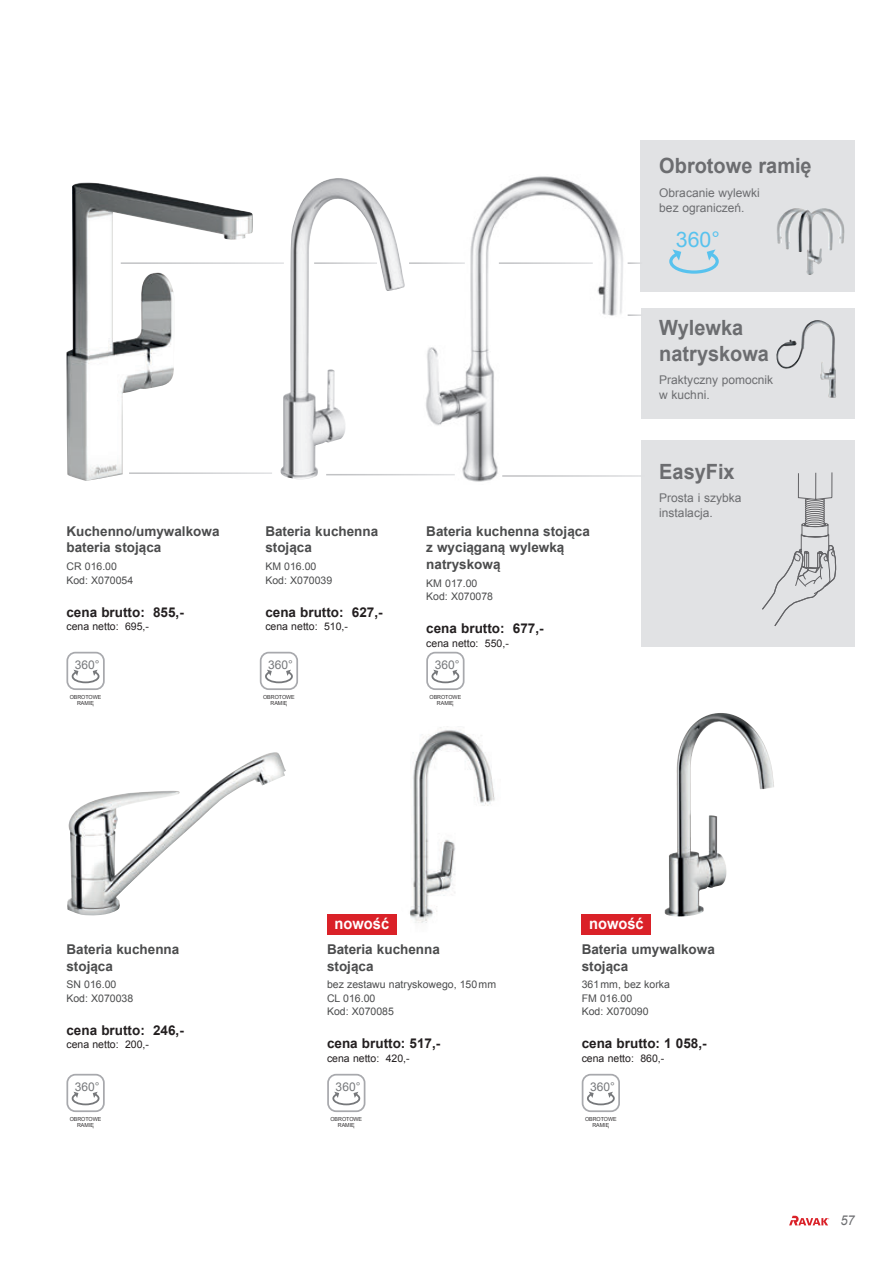
<style>
.page{position:relative;width:893px;height:1263px;background:#fff}
.page>*{position:absolute;margin:0;border:0;box-sizing:border-box;transform-origin:0 0}
.t1{font:21.3px "Arial";color:#57c2ee}
.t2{font:700 21px/25.5px "Arial";color:#6c6d70;scale:.95 1}
.t3{font:700 15.45px "Arial";color:#fff;scale:.95 1}
.t4{font:700 13.5px/16.5px "Arial";color:#4b4c4d}
.t5{font:700 13.5px "Arial";color:#231f20}
.t6{font:italic 13.5px "Arial";color:#6c6d70;scale:.95 1}
.t7{font:12px/15px "Arial";color:#6c6d70}
.t8{font:12px "Arial";color:#76787b}
.t9{font:10.5px/13.5px "Arial";color:#4b4c4d}
.t10{font:10.5px "Arial";color:#231f20}
.t11{font:5.55px/5.2px "Arial";letter-spacing:-.005em;color:#312f30;text-align:center}
</style>
<div class="page">
<svg style="left:789px;top:1216px;width:40px;height:9px"></svg>
<img style="left:67px;top:752px;width:219px;height:164px">
<img style="left:66px;top:182px;width:187px;height:299px">
<hr style="left:121px;top:262px;width:163px;height:2px;background:#fff">
<img style="left:280px;top:178px;width:125px;height:302px">
<div style="left:641px;top:440px;width:213px;height:206px;background:#e1e2e4"></div>
<svg style="left:762px;top:472px;width:75px;height:154px"></svg>
<div style="left:640px;top:140px;width:214px;height:151px;background:#e1e2e4"></div>
<svg style="left:669px;top:249px;width:50px;height:25px"></svg>
<img style="left:424px;top:176px;width:199px;height:306px">
<hr style="left:502px;top:475px;width:148px;height:2px;background:#fff">
<hr style="left:326px;top:474px;width:129px;height:1px;background:#fff">
<hr style="left:129px;top:472px;width:143px;height:2px;background:#fff">
<hr style="left:499px;top:262px;width:94px;height:2px;background:#fff">
<svg style="left:628px;top:262px;width:12px;height:2px"></svg>
<hr style="left:409px;top:262px;width:56px;height:2px;background:#fff">
<hr style="left:314px;top:262px;width:63px;height:2px;background:#fff">
<div style="left:641px;top:309px;width:213px;height:110px;background:#e1e2e4"></div>
<img style="left:776px;top:320px;width:60px;height:78px">
<img style="left:777px;top:208px;width:68px;height:67px">
<svg style="left:628px;top:314px;width:13px;height:2px"></svg>
<img style="left:687px;top:713px;width:87px;height:203px">
<div style="left:582px;top:914px;width:69px;height:21px;background:#da2128"></div>
<img style="left:410px;top:727px;width:85px;height:196px">
<div style="left:327px;top:914px;width:70px;height:21px;background:#da2128"></div>
<div style="left:66px;top:652px;width:39px;height:38px;border:2px solid #a8a9ad;border-radius:8px"></div>
<svg style="left:71px;top:670px;width:29px;height:14px"></svg>
<div style="left:66px;top:1074px;width:39px;height:38px;border:2px solid #a8a9ad;border-radius:8px"></div>
<svg style="left:71px;top:1092px;width:29px;height:14px"></svg>
<div style="left:260px;top:652px;width:38px;height:38px;border:2px solid #a8a9ad;border-radius:8px"></div>
<svg style="left:265px;top:670px;width:28px;height:14px"></svg>
<div style="left:426px;top:652px;width:38px;height:38px;border:2px solid #a8a9ad;border-radius:8px"></div>
<svg style="left:431px;top:670px;width:29px;height:14px"></svg>
<div style="left:327px;top:1074px;width:38px;height:38px;border:2px solid #a8a9ad;border-radius:8px"></div>
<svg style="left:332px;top:1092px;width:29px;height:14px"></svg>
<div style="left:582px;top:1074px;width:38px;height:38px;border:2px solid #a8a9ad;border-radius:8px"></div>
<svg style="left:587px;top:1092px;width:28px;height:14px"></svg>
<h2 class="t2" style="left:659px;top:154px;width:162px">Obrotowe ramię</h2>
<p class="t7" style="left:659px;top:185px;width:102px">Obracanie wylewki bez ograniczeń.</p>
<h1 class="t1" style="left:676px;top:226px;width:46px">360°</h1>
<h2 class="t2" style="left:659px;top:316px;width:117px">Wylewka natryskowa</h2>
<p class="t7" style="left:659px;top:373px;width:115px">Praktyczny pomocnik w kuchni.</p>
<h2 class="t2" style="left:659px;top:459px;width:81px">EasyFix</h2>
<p class="t7" style="left:659px;top:491px;width:84px">Prosta i szybka instalacja.</p>
<p class="t4" style="left:66px;top:523px;width:155px">Kuchenno/umywalkowa bateria stojąca</p>
<p class="t9" style="left:66px;top:560px;width:68px">CR 016.00<br>Kod: X070054</p>
<p class="t5" style="left:66px;top:603px;width:119px">cena brutto: 855,-</p>
<p class="t10" style="left:66px;top:620px;width:84px">cena netto: 695,-</p>
<p class="t4" style="left:265px;top:523px;width:114px">Bateria kuchenna stojąca</p>
<p class="t9" style="left:265px;top:560px;width:68px">KM 016.00<br>Kod: X070039</p>
<p class="t5" style="left:265px;top:603px;width:119px">cena brutto: 627,-</p>
<p class="t10" style="left:265px;top:620px;width:84px">cena netto: 510,-</p>
<p class="t4" style="left:426px;top:523px;width:165px">Bateria kuchenna stojąca z wyciąganą wylewką natryskową</p>
<p class="t9" style="left:426px;top:576px;width:68px">KM 017.00<br>Kod: X070078</p>
<p class="t5" style="left:426px;top:619px;width:119px">cena brutto: 677,-</p>
<p class="t10" style="left:426px;top:636px;width:84px">cena netto: 550,-</p>
<p class="t8" style="left:75px;top:656px;width:26px">360°</p>
<p class="t8" style="left:268px;top:656px;width:26px">360°</p>
<p class="t8" style="left:435px;top:656px;width:26px">360°</p>
<p class="t11" style="left:70px;top:695px;width:33px">OBROTOWE<br>RAMIĘ</p>
<p class="t11" style="left:263px;top:695px;width:33px">OBROTOWE<br>RAMIĘ</p>
<p class="t11" style="left:430px;top:695px;width:33px">OBROTOWE<br>RAMIĘ</p>
<p class="t4" style="left:66px;top:941px;width:114px">Bateria kuchenna stojąca</p>
<p class="t9" style="left:66px;top:978px;width:68px">SN 016.00<br>Kod: X070038</p>
<p class="t5" style="left:66px;top:1021px;width:119px">cena brutto: 246,-</p>
<p class="t10" style="left:66px;top:1038px;width:84px">cena netto: 200,-</p>
<p class="t8" style="left:75px;top:1078px;width:26px">360°</p>
<p class="t11" style="left:70px;top:1117px;width:33px">OBROTOWE<br>RAMIĘ</p>
<p class="t3" style="left:335px;top:914px;width:59px">nowość</p>
<p class="t4" style="left:327px;top:941px;width:114px">Bateria kuchenna stojąca</p>
<p class="t9" style="left:327px;top:978px;width:171px">bez zestawu natryskowego, 150mm<br>CL 016.00<br>Kod: X070085</p>
<p class="t5" style="left:327px;top:1034px;width:115px">cena brutto: 517,-</p>
<p class="t10" style="left:327px;top:1051px;width:84px">cena netto: 420,-</p>
<p class="t3" style="left:589px;top:914px;width:59px">nowość</p>
<p class="t4" style="left:582px;top:941px;width:135px">Bateria umywalkowa stojąca</p>
<p class="t9" style="left:582px;top:978px;width:90px">361mm, bez korka<br>FM 016.00<br>Kod: X070090</p>
<p class="t5" style="left:582px;top:1034px;width:126px">cena brutto: 1 058,-</p>
<p class="t10" style="left:582px;top:1051px;width:84px">cena netto: 860,-</p>
<p class="t8" style="left:336px;top:1078px;width:26px">360°</p>
<p class="t8" style="left:590px;top:1078px;width:26px">360°</p>
<p class="t11" style="left:330px;top:1117px;width:33px">OBROTOWE<br>RAMIĘ</p>
<p class="t11" style="left:585px;top:1117px;width:33px">OBROTOWE<br>RAMIĘ</p>
<p class="t6" style="left:840px;top:1212px;width:17px">57</p>
</div>
